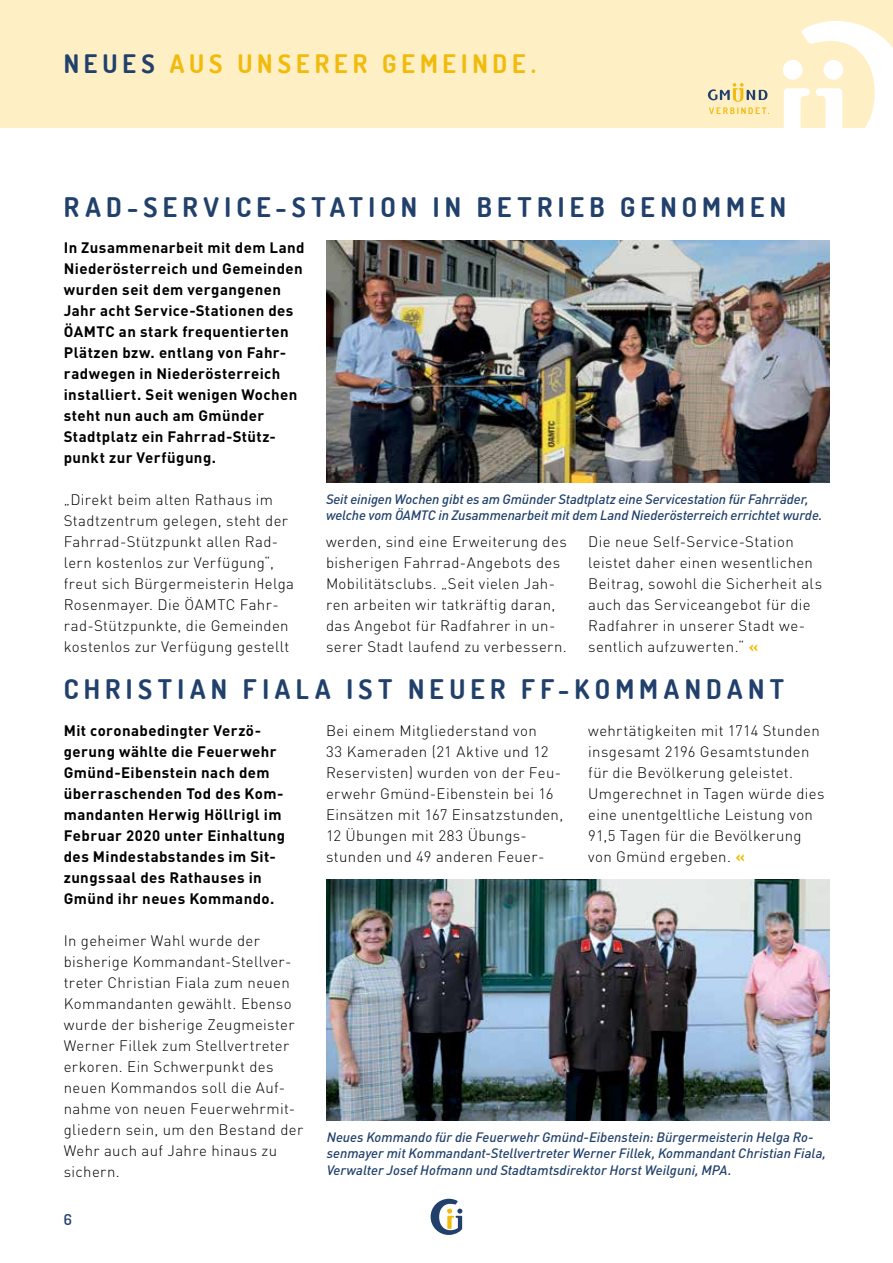
<style>
.page{position:relative;width:893px;height:1263px;background:#fff}
.page>*{position:absolute;margin:0;border:0;box-sizing:border-box;transform-origin:0 0}
.t1{font:700 27px "Dosis";letter-spacing:.2em;color:#21416c}
.t2{font:700 25.5px "Dosis";letter-spacing:.195em;color:#f1bb0c}
.t3{font:300 15px/21px "DIN Pro";letter-spacing:.025em;color:#000}
.t4{font:700 15px/21px "DIN Pro";letter-spacing:.03em;color:#000}
.t5{font:600 15px "Dosis";color:#21416c}
.t6{font:italic 500 13.5px/16.2px "DIN Pro";letter-spacing:-.005em;color:#21416c}
.s1{color:#21416c}
.s2{font-weight:700;color:#f1bb0c}
</style>
<div class="page">
<div style="left:0;top:0;width:893px;height:128px;background:#ffefc5"></div>
<svg style="left:784px;top:21px;width:109px;height:107px"></svg>
<svg style="left:708px;top:83px;width:61px;height:31px"></svg>
<svg style="left:431px;top:1199px;width:31px;height:36px"></svg>
<img style="left:326px;top:241px;width:503px;height:241px">
<img style="left:327px;top:879px;width:503px;height:242px">
<h2 class="t2" style="left:64px;top:47px;width:474px"><span class="s1">NEUES</span> AUS UNSERER GEMEINDE.</h2>
<h1 class="t1" style="left:64px;top:189px;width:724px">RAD-SERVICE-STATION IN BETRIEB GENOMMEN</h1>
<p class="t4" style="left:64px;top:236px;width:242px">In Zusammenarbeit mit dem Land<br>Niederösterreich und Gemeinden wurden seit dem vergangenen<br>Jahr acht Service-Stationen des<br>ÖAMTC an stark frequentierten<br>Plätzen bzw. entlang von Fahr&shy;radwegen in Niederösterreich installiert. Seit wenigen Wochen steht nun auch am Gmünder<br>Stadtplatz ein Fahrrad-Stütz&shy;punkt zur Verfügung.</p>
<p class="t3" style="left:64px;top:488px;width:232px">„Direkt beim alten Rathaus im<br>Stadtzentrum gelegen, steht der<br>Fahrrad-Stützpunkt allen Rad&shy;lern kostenlos zur Verfügung“, freut sich Bürgermeisterin Helga<br>Rosenmayer. Die ÖAMTC Fahr&shy;rad-Stützpunkte, die Gemeinden kostenlos zur Verfügung gestellt</p>
<p class="t6" style="left:326px;top:489px;width:498px">Seit einigen Wochen gibt es am Gmünder Stadtplatz eine Servicestation für Fahrräder, welche vom ÖAMTC in Zusammenarbeit mit dem Land Niederösterreich errichtet wurde.</p>
<p class="t3" style="left:326px;top:530px;width:242px">werden, sind eine Erweiterung des bisherigen Fahrrad-Angebots des Mobilitätsclubs. „Seit vielen Jah&shy;ren arbeiten wir tatkräftig daran, das Angebot für Radfahrer in un&shy;serer Stadt laufend zu verbessern.</p>
<p class="t3" style="left:588px;top:530px;width:235px">Die neue Self-Service-Station leistet daher einen wesentlichen<br>Beitrag, sowohl die Sicherheit als auch das Serviceangebot für die<br>Radfahrer in unserer Stadt we&shy;sentlich aufzuwerten.“ <span class="s2">«</span></p>
<h1 class="t1" style="left:64px;top:671px;width:722px">CHRISTIAN FIALA IST NEUER FF-KOMMANDANT</h1>
<p class="t4" style="left:64px;top:719px;width:223px">Mit coronabedingter Verzö&shy;gerung wählte die Feuerwehr<br>Gmünd-Eibenstein nach dem überraschenden Tod des Kom&shy;mandanten Herwig Höllrigl im<br>Februar 2020 unter Einhaltung des Mindestabstandes im Sit&shy;zungssaal des Rathauses in<br>Gmünd ihr neues Kommando.</p>
<p class="t3" style="left:64px;top:929px;width:241px">In geheimer Wahl wurde der bisherige Kommandant-Stellver&shy;treter Christian Fiala zum neuen<br>Kommandanten gewählt. Ebenso wurde der bisherige Zeugmeister<br>Werner Fillek zum Stellvertreter erkoren. Ein Schwerpunkt des neuen Kommandos soll die Auf&shy;nahme von neuen Feuerwehrmit&shy;gliedern sein, um den Bestand der<br>Wehr auch auf Jahre hinaus zu sichern.</p>
<p class="t3" style="left:326px;top:719px;width:239px">Bei einem Mitgliederstand von<br>33 Kameraden (21 Aktive und 12<br>Reservisten) wurden von der Feu&shy;erwehr Gmünd-Eibenstein bei 16<br>Einsätzen mit 167 Einsatzstunden,<br>12 Übungen mit 283 Übungs&shy;stunden und 49 anderen Feuer-</p>
<p class="t3" style="left:588px;top:719px;width:238px">wehrtätigkeiten mit 1714 Stunden insgesamt 2196 Gesamtstunden für die Bevölkerung geleistet.<br>Umgerechnet in Tagen würde dies eine unentgeltliche Leistung von<br>91,5 Tagen für die Bevölkerung von Gmünd ergeben. <span class="s2">«</span></p>
<p class="t6" style="left:327px;top:1128px;width:501px">Neues Kommando für die Feuerwehr Gmünd-Eibenstein: Bürgermeisterin Helga Ro&shy;senmayer mit Kommandant-Stellvertreter Werner Fillek, Kommandant Christian Fiala,<br>Verwalter Josef Hofmann und Stadtamtsdirektor Horst Weilguni, MPA.</p>
<p class="t5" style="left:64px;top:1209px;width:10px">6</p>
</div>
